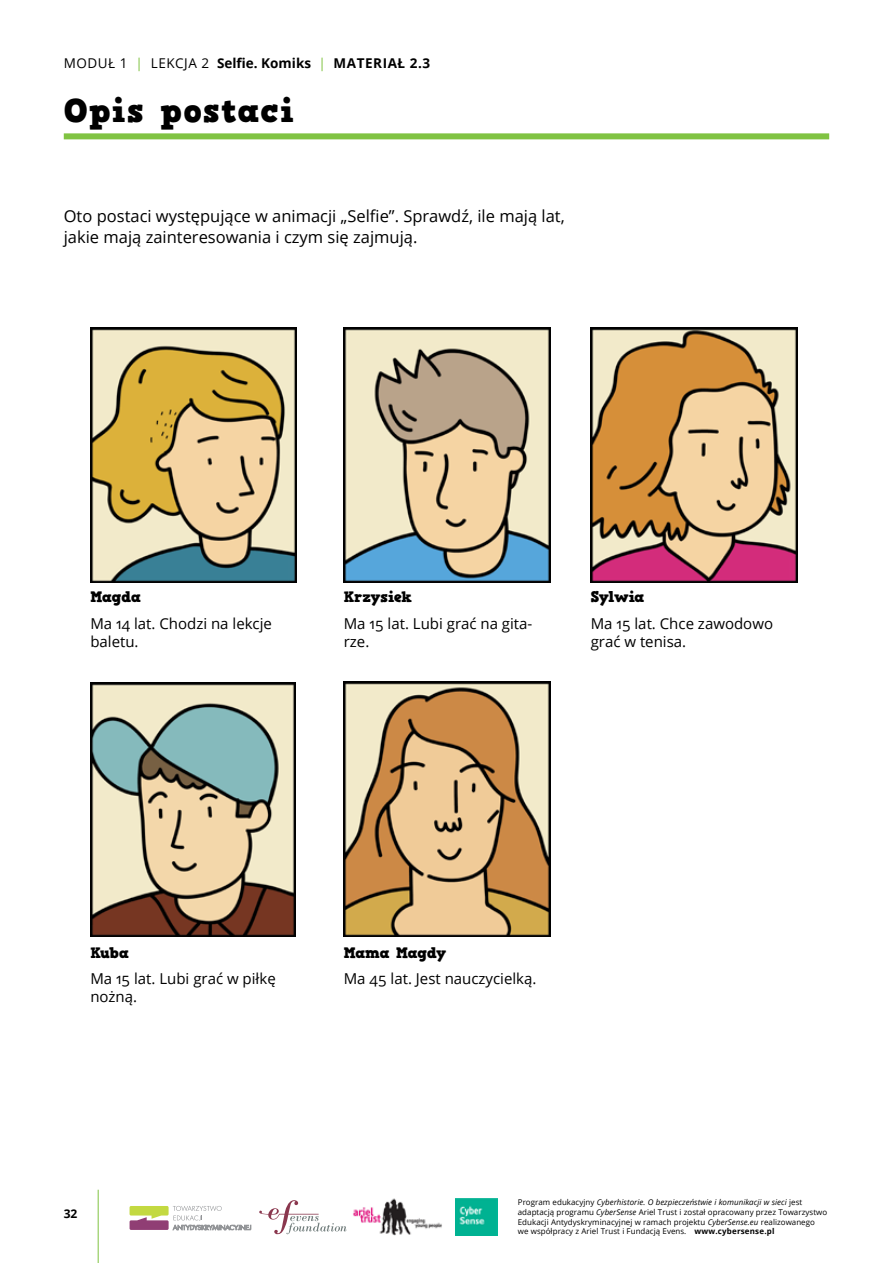
<style>
.page{position:relative;width:893px;height:1263px;background:#fff}
.page>*{position:absolute;margin:0;border:0;box-sizing:border-box;transform-origin:0 0}
.t1{font:33px "HVD Comic Serif Pro";letter-spacing:.04em;color:#000}
.t2{font:16.5px/21px "Open Sans";color:#000}
.t3{font:15px/18px "Open Sans";color:#000}
.t4{font:15px "HVD Comic Serif Pro";letter-spacing:-.02em;color:#000}
.t5{font:15px "HVD Comic Serif Pro";color:#000}
.t6{font:700 13.5px "Open Sans";letter-spacing:.02em;color:#000}
.t7{font:700 12px "Open Sans";color:#000}
.t8{font:7.95px/9.8px "Open Sans";letter-spacing:.005em;color:#000}
.s1{font-weight:400}
.s2{font-weight:400;color:#80c342}
.s3{font-style:italic}
.s4{font-weight:700}
</style>
<div class="page">
<div style="left:64px;top:133px;width:765px;height:6px;background:#80c342"></div>
<hr style="left:98px;top:1190px;width:1px;height:73px;background:#80c342">
<img style="left:353px;top:1198px;width:89px;height:38px">
<img style="left:456px;top:1198px;width:42px;height:37px">
<svg style="left:130px;top:1206px;width:121px;height:24px"></svg>
<svg style="left:259px;top:1200px;width:88px;height:34px"></svg>
<img style="left:344px;top:681px;width:206px;height:255px">
<img style="left:591px;top:327px;width:206px;height:255px">
<img style="left:90px;top:682px;width:206px;height:254px">
<img style="left:90px;top:327px;width:207px;height:255px">
<img style="left:344px;top:327px;width:206px;height:255px">
<h3 class="t6" style="left:64px;top:54px;width:368px"><span class="s1">moduł 1</span> <span class="s2">|</span> <span class="s1">LEKCJA 2</span> Selfie. Komiks <span class="s2">|</span> materiał 2.3</h3>
<h1 class="t1" style="left:64px;top:88px;width:232px">Opis postaci</h1>
<h2 class="t2" style="left:64px;top:205px;width:502px">Oto postaci występujące w animacji „Selfie”. Sprawdź, ile mają lat, jakie mają zainteresowania i czym się zajmują.</h2>
<h3 class="t4" style="left:90px;top:587px;width:52px">Magda</h3>
<h3 class="t3" style="left:90px;top:614px;width:183px">Ma 14 lat. Chodzi na lekcje baletu.</h3>
<h3 class="t4" style="left:344px;top:587px;width:70px">Krzysiek</h3>
<h3 class="t3" style="left:344px;top:614px;width:190px">Ma 15 lat. Lubi grać na gita&shy;rze.</h3>
<h3 class="t4" style="left:591px;top:587px;width:55px">Sylwia</h3>
<h3 class="t3" style="left:591px;top:614px;width:184px">M a 15 lat. Chce zawodowo grać w tenisa.</h3>
<h3 class="t4" style="left:90px;top:942px;width:40px">Kuba</h3>
<h3 class="t3" style="left:90px;top:969px;width:187px">M a 15 lat. Lubi grać w piłkę nożną.</h3>
<h3 class="t5" style="left:344px;top:942px;width:104px">Mama Magdy</h3>
<h3 class="t3" style="left:344px;top:969px;width:194px">Ma 45 lat. Jest nauczycielką.</h3>
<h3 class="t7" style="left:64px;top:1205px;width:15px">32</h3>
<p class="t8" style="left:518px;top:1197px;width:311px">Program edukacyjny <span class="s3">Cyberhistorie. O bezpieczeństwie i komunikacji w sieci</span> jest adaptacją programu <span class="s3">CyberSense</span> Ariel Trust i został opracowany przez Towarzystwo Edukacji Antydyskryminacyjnej w ramach projektu <span class="s3">CyberSense.eu</span> realizowanego we współpracy z Ariel Trust i Fundacją Evens. <span class="s4">www.cybersense.pl</span></p>
</div>
